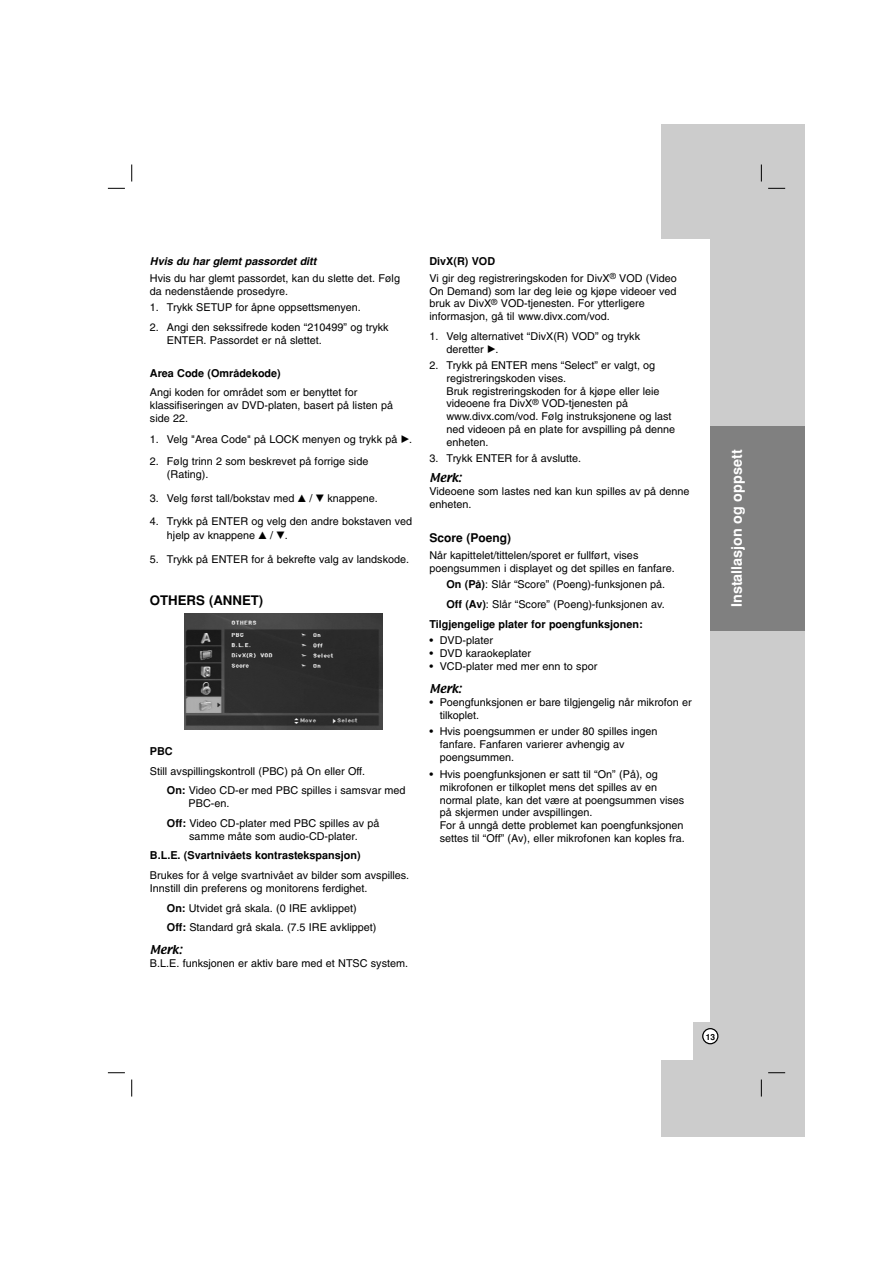
<style>
.page{position:relative;width:893px;height:1263px;background:#fff}
.page>*{position:absolute;margin:0;border:0;box-sizing:border-box;transform-origin:0 0}
.t1{font:700 14.4px "Helvetica";color:#fff}
.t2{font:700 13.2px "Helvetica";color:#000}
.t3{font:700 12px "Helvetica";color:#000}
.t4{font:10.8px/12.9px "Helvetica";color:#000}
.t5{font:700 10.8px "Helvetica";color:#000}
.t6{font:italic 700 10.8px "Helvetica";color:#000}
.t7{font:10.8px "Textile";color:#000}
.t8{font:700 8.4px "Helvetica";color:#000}
.s1{font-family:"Sony PS Common"}
.s2{font-weight:700}
</style>
<div class="page">
<div style="left:660px;top:124px;width:144px;height:1013px;background:#ccc"></div>
<svg style="left:131px;top:165px;width:1px;height:17px"></svg>
<svg style="left:761px;top:165px;width:1px;height:17px"></svg>
<svg style="left:131px;top:1080px;width:1px;height:17px"></svg>
<svg style="left:761px;top:1080px;width:1px;height:17px"></svg>
<svg style="left:108px;top:188px;width:17px;height:1px"></svg>
<svg style="left:768px;top:188px;width:17px;height:1px"></svg>
<svg style="left:108px;top:1072px;width:17px;height:1px"></svg>
<svg style="left:768px;top:1072px;width:17px;height:1px"></svg>
<div style="left:600px;top:239px;width:110px;height:783px;background:#fff"></div>
<svg style="left:702px;top:1028px;width:16px;height:16px"></svg>
<div style="left:710px;top:426px;width:94px;height:205px;background:#808080"></div>
<div style="left:149px;top:256px;width:544px;height:803px;background:#fff"></div>
<img style="left:184px;top:614px;width:198px;height:115px">
<p class="t6" style="left:150px;top:258px;width:168px">Hvis du har glemt passordet ditt</p>
<p class="t4" style="left:150px;top:273px;width:251px">Hvis du har glemt passordet, kan du slette det. Følg da nedenstående prosedyre.</p>
<p class="t4" style="left:150px;top:302px;width:212px">1. Trykk SETUP for åpne oppsettsmenyen.</p>
<p class="t4" style="left:167px;top:322px;width:223px;text-indent:-17px">2. Angi den sekssifrede koden “210499” og trykk<br>ENTER. Passordet er nå slettet.</p>
<p class="t5" style="left:150px;top:369px;width:132px">Area Code (Områdekode)</p>
<p class="t4" style="left:150px;top:387px;width:245px">Angi koden for området som er benyttet for klassifiseringen av DVD-platen, basert på listen på side 22.</p>
<p class="t4" style="left:150px;top:434px;width:264px">1. Velg "Area Code" på LOCK menyen og trykk på <span class="s1">B</span>.</p>
<p class="t4" style="left:167px;top:456px;width:203px;text-indent:-17px">2. Følg trinn 2 som beskrevet på forrige side (Rating).</p>
<p class="t4" style="left:150px;top:493px;width:229px">3. Velg først tall/bokstav med <span class="s1">v</span> / <span class="s1">V</span> knappene.</p>
<p class="t4" style="left:167px;top:515px;width:247px;line-height:13.8px;text-indent:-17px">4. Trykk på ENTER og velg den andre bokstaven ved hjelp av knappene <span class="s1">v</span> / <span class="s1">V</span>.</p>
<p class="t4" style="left:150px;top:554px;width:261px">5. Trykk på ENTER for å bekrefte valg av landskode.</p>
<p class="t2" style="left:150px;top:595px;width:115px">OTHERS (ANNET)</p>
<p class="t5" style="left:150px;top:747px;width:24px">PBC</p>
<p class="t4" style="left:167px;top:762px;width:240px;line-height:19.6px;text-indent:-17px">Still avspillingskontroll (PBC) på On eller Off.<br><span class="s2">On:</span> Video CD-er med PBC spilles i samsvar med</p>
<p class="t4" style="left:167px;top:795px;width:214px;line-height:19.6px;text-indent:22px">PBC-en.<br><span class="s2">Off:</span> Video CD-plater med PBC spilles av på</p>
<p class="t4" style="left:189px;top:831px;width:170px">samme måte som audio-CD-plater.</p>
<p class="t5" style="left:150px;top:852px;width:212px">B.L.E. (Svartnivåets kontrastekspansjon)</p>
<p class="t4" style="left:150px;top:870px;width:261px">Brukes for å velge svartnivået av bilder som avspilles.<br>Innstill din preferens og monitorens ferdighet.</p>
<p class="t4" style="left:167px;top:899px;width:211px;line-height:19.6px"><span class="s2">On:</span> Utvidet grå skala. (0 IRE avklippet)<br><span class="s2">Off:</span> Standard grå skala. (7.5 IRE avklippet)</p>
<p class="t7" style="left:150px;top:945px;width:33px">Merk:</p>
<p class="t4" style="left:150px;top:958px;width:260px">B.L.E. funksjonen er aktiv bare med et NTSC system.</p>
<p class="t4" style="left:429px;top:255px;width:249px;line-height:16.2px"><span class="s2">DivX(R) VOD<br></span>Vi gir deg registreringskoden for DivX<sup>®</sup> VOD (Video</p>
<p class="t4" style="left:429px;top:285px;width:248px">On Demand) som lar deg leie og kjøpe videoer ved bruk av DivX<sup>®</sup> VOD-tjenesten. For ytterligere informasjon, gå til www.divx.com/vod.</p>
<p class="t4" style="left:446px;top:331px;width:195px;text-indent:-17px">1. Velg alternativet “DivX(R) VOD” og trykk deretter <span class="s1">B</span>.</p>
<p class="t4" style="left:446px;top:360px;width:230px;text-indent:-17px">2. Trykk på ENTER mens “Select” er valgt, og registreringskoden vises.<br>Bruk registreringskoden for å kjøpe eller leie videoene fra DivX<sup>®</sup> VOD-tjenesten på www.divx.com/vod. Følg instruksjonene og last ned videoen på en plate for avspilling på denne enheten.</p>
<p class="t4" style="left:429px;top:453px;width:153px">3. Trykk ENTER for å avslutte.</p>
<p class="t7" style="left:429px;top:473px;width:33px">Merk:</p>
<p class="t4" style="left:429px;top:486px;width:261px">Videoene som lastes ned kan kun spilles av på denne enheten.</p>
<p class="t3" style="left:429px;top:533px;width:83px">Score (Poeng)</p>
<p class="t4" style="left:429px;top:550px;width:247px">Når kapittelet/tittelen/sporet er fullført, vises poengsummen i displayet og det spilles en fanfare.</p>
<p class="t4" style="left:446px;top:579px;width:220px"><span class="s2">On (På)</span>: Slår “Score” (Poeng)-funksjonen på.</p>
<p class="t4" style="left:446px;top:599px;width:220px"><span class="s2">Off (Av)</span>: Slår “Score” (Poeng)-funksjonen av.</p>
<p class="t5" style="left:429px;top:620px;width:215px">Tilgjengelige plater for poengfunksjonen:</p>
<p class="t4" style="left:429px;top:635px;width:65px">• DVD-plater</p>
<p class="t4" style="left:429px;top:648px;width:103px">• DVD karaokeplater</p>
<p class="t4" style="left:429px;top:661px;width:169px">• VCD-plater med mer enn to spor</p>
<p class="t7" style="left:429px;top:684px;width:33px">Merk:</p>
<p class="t4" style="left:439px;top:697px;width:254px;text-indent:-10px">• Poengfunksjonen er bare tilgjengelig når mikrofon er tilkoplet.</p>
<p class="t4" style="left:439px;top:726px;width:219px;text-indent:-10px">• Hvis poengsummen er under 80 spilles ingen fanfare. Fanfaren varierer avhengig av poengsummen.</p>
<p class="t4" style="left:439px;top:768px;width:247px;text-indent:-10px">• Hvis poengfunksjonen er satt til “On” (På), og mikrofonen er tilkoplet mens det spilles av en normal plate, kan det være at poengsummen vises på skjermen under avspillingen.<br>For å unngå dette problemet kan poengfunksjonen settes til “Off” (Av), eller mikrofonen kan koples fra.</p>
<h1 class="t1" style="left:731px;top:607px;width:159px;rotate:-90deg">Installasjon og oppsett</h1>
<p class="t8" style="left:705px;top:1034px;width:11px">13</p>
</div>
